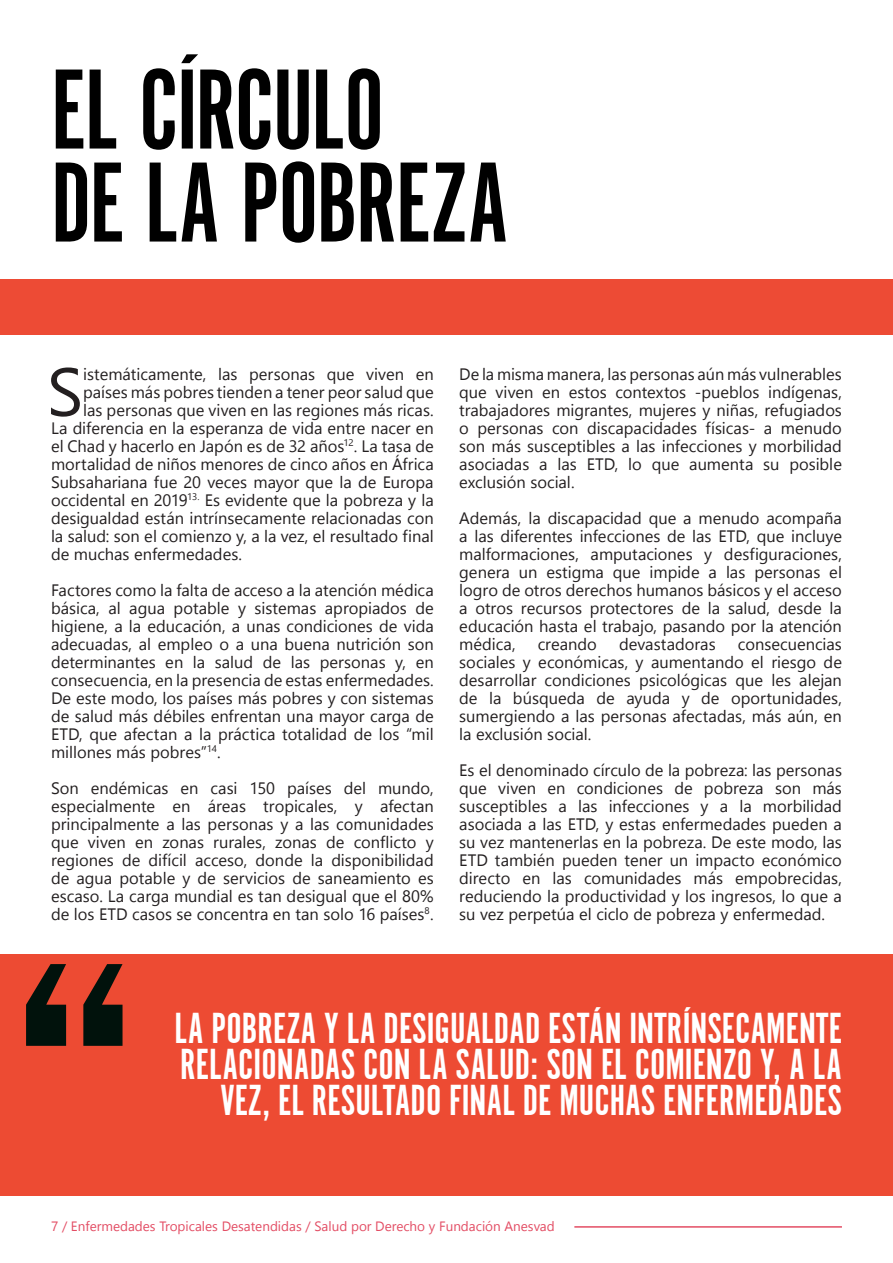
<style>
.page{position:relative;width:893px;height:1263px;background:#fff}
.page>*{position:absolute;margin:0;border:0;box-sizing:border-box;transform-origin:0 0}
.t1{font:600 300px "Franklin Gothic";color:#01120c}
.Estilo_de_párrafo_1{font:118.5px "Alternate Got No 1 D";letter-spacing:-.015em;color:#000}
.t2{font:45px/36px "Alternate Got No 1 D";color:#fff;text-align:right}
.t3{font:16.5px "Segoe UI Symbol";color:#231f20}
.t4{font:13.5px "Segoe UI Symbol";color:#e34d64}
.t5{font:9.6px "Segoe UI Symbol";color:#231f20}
</style>
<div class="page">
<hr style="left:0;top:0;width:1px;height:585px;background:#000001">
<div style="left:1px;top:954px;width:892px;height:242px;background:#ed4b33"></div>
<div style="left:1px;top:279px;width:892px;height:56px;background:#ed4b35"></div>
<hr style="left:574px;top:1226px;width:268px;height:2px;background:#e34d64">
<p class="Estilo_de_párrafo_1" style="left:51px;top:47px;width:335px">EL CÍRCULO</p>
<p class="Estilo_de_párrafo_1" style="left:51px;top:140px;width:459px">DE LA POBREZA</p>
<p class="t3" style="left:274px;top:364px;width:162px">▲□■ ▲ ❑◆ ❖❖ ■ ■</p>
<p class="t3" style="left:207px;top:382px;width:105px">▲ ▼■ ■ ▼■</p>
<p class="t3" style="left:346px;top:382px;width:80px">□ ▲ ●◆ ❑◆</p>
<p class="t3" style="left:131px;top:400px;width:163px">▲□■ ▲ ❑◆ ❖❖ ■ ■ ● ▲</p>
<p class="t3" style="left:324px;top:400px;width:36px">□■ ▲</p>
<p class="t3" style="left:115px;top:418px;width:63px">■ ■ ●</p>
<p class="t3" style="left:292px;top:418px;width:89px">❖ ■▼ ■</p>
<p class="t3" style="left:424px;top:418px;width:11px">■</p>
<p class="t3" style="left:60px;top:436px;width:5px">●</p>
<p class="t3" style="left:161px;top:436px;width:37px">●□ ■</p>
<p class="t3" style="left:289px;top:436px;width:57px">✓ □▲</p>
<p class="t3" style="left:65px;top:454px;width:36px">□▼●</p>
<p class="t3" style="left:157px;top:454px;width:41px">■ □▲</p>
<p class="t3" style="left:223px;top:454px;width:42px">■□ ▲</p>
<p class="t3" style="left:350px;top:454px;width:40px">□▲ ■</p>
<p class="t3" style="left:284px;top:472px;width:61px">□ ❑◆ ●</p>
<p class="t3" style="left:51px;top:490px;width:99px">□ ■▼● ■</p>
<p class="t5" style="left:192px;top:491px;width:51px">✓ ▲ ❖</p>
<p class="t3" style="left:264px;top:490px;width:67px">■▼ ❑◆ ●</p>
<p class="t3" style="left:421px;top:490px;width:5px">●</p>
<p class="t3" style="left:69px;top:508px;width:44px">▲ ◆●</p>
<p class="t3" style="left:154px;top:508px;width:82px">▲▼ ■ ■▼ ■▲</p>
<p class="t3" style="left:326px;top:508px;width:44px">● □■</p>
<p class="t3" style="left:395px;top:508px;width:40px">▲ □■</p>
<p class="t3" style="left:51px;top:526px;width:129px">● ▲ ●◆ ▲□■ ● □</p>
<p class="t3" style="left:322px;top:526px;width:114px">● ▲◆●▼ □ ■ ●</p>
<p class="t3" style="left:88px;top:544px;width:66px">◆ ▲ ■</p>
<p class="t3" style="left:75px;top:580px;width:91px">▼□▲ □□ ●</p>
<p class="t3" style="left:266px;top:580px;width:82px">▲□ ● ▼ ■</p>
<p class="t3" style="left:368px;top:580px;width:11px">■</p>
<p class="t3" style="left:183px;top:598px;width:39px">□▼ ●</p>
<p class="t3" style="left:255px;top:598px;width:25px">▲▲▼</p>
<p class="t3" style="left:246px;top:616px;width:68px">◆■ ▲ □■</p>
<p class="t3" style="left:338px;top:616px;width:36px">□■ ▲</p>
<p class="t3" style="left:86px;top:634px;width:67px">◆ ▲ ●</p>
<p class="t3" style="left:190px;top:634px;width:40px">● □ □</p>
<p class="t3" style="left:294px;top:634px;width:68px">◆ ■ ■◆▼</p>
<p class="t3" style="left:392px;top:634px;width:44px">■ ▲□■</p>
<p class="t3" style="left:69px;top:652px;width:176px">▼ ■■▼▲ ■ ● ▲●◆</p>
<p class="t3" style="left:344px;top:652px;width:43px">▲□■ ▲</p>
<p class="t3" style="left:424px;top:652px;width:11px">■</p>
<p class="t3" style="left:59px;top:670px;width:71px">□■▲ ◆ ■</p>
<p class="t3" style="left:294px;top:670px;width:51px">▲▼ ▲ ■</p>
<p class="t3" style="left:125px;top:688px;width:60px">□ □ ●□▲</p>
<p class="t3" style="left:316px;top:688px;width:81px">▲ □■ ▲ ▲▼</p>
<p class="t3" style="left:75px;top:706px;width:30px">▲ ●◆</p>
<p class="t3" style="left:141px;top:706px;width:165px">▲ ●▲ ■ ■▼■ ◆■</p>
<p class="t3" style="left:199px;top:724px;width:5px">●</p>
<p class="t3" style="left:250px;top:724px;width:67px">▼ ▼□▼ ●</p>
<p class="t3" style="left:379px;top:724px;width:22px">●□▲</p>
<p class="t3" style="left:430px;top:724px;width:5px">●</p>
<p class="t3" style="left:69px;top:742px;width:44px">●●□■ ▲</p>
<p class="t3" style="left:99px;top:778px;width:11px">■</p>
<p class="t3" style="left:362px;top:778px;width:70px">● ◆■ □</p>
<p class="t3" style="left:181px;top:796px;width:11px">■</p>
<p class="t3" style="left:239px;top:796px;width:47px">▲ ▼ □</p>
<p class="t3" style="left:232px;top:814px;width:43px">▲□■ ▲</p>
<p class="t3" style="left:310px;top:814px;width:78px">●▲ □ ◆■</p>
<p class="t3" style="left:51px;top:832px;width:267px">❑◆ ❖❖■ ■ □■▲ ◆ ●▲ □■▲</p>
<p class="t3" style="left:361px;top:832px;width:57px">□■ ● ▼□</p>
<p class="t3" style="left:79px;top:850px;width:36px">□■ ▲</p>
<p class="t3" style="left:183px;top:850px;width:5px">●</p>
<p class="t3" style="left:311px;top:850px;width:93px">● ▲□■ ●</p>
<p class="t3" style="left:95px;top:868px;width:74px">◆ □▼ ●</p>
<p class="t3" style="left:223px;top:868px;width:64px">▲❖□▲</p>
<p class="t3" style="left:387px;top:868px;width:49px">■▼□ ▲</p>
<p class="t3" style="left:60px;top:886px;width:41px">▲ ▲□</p>
<p class="t3" style="left:229px;top:886px;width:54px">● ▲ ▼ ■</p>
<p class="t3" style="left:305px;top:886px;width:68px">▲ ◆● ❑◆</p>
<p class="t3" style="left:393px;top:886px;width:5px">●</p>
<p class="t3" style="left:74px;top:904px;width:22px">●□▲</p>
<p class="t3" style="left:148px;top:904px;width:37px">▲□▲ ▲</p>
<p class="t3" style="left:204px;top:904px;width:52px">□■ ■▼</p>
<p class="t3" style="left:282px;top:904px;width:74px">■ ▼ ■ ▲□●□</p>
<p class="t3" style="left:569px;top:364px;width:59px">■ ● ▲</p>
<p class="t3" style="left:654px;top:364px;width:72px">▲□■ ▲ ■</p>
<p class="t3" style="left:749px;top:364px;width:42px">▲ ❖◆●■</p>
<p class="t3" style="left:459px;top:382px;width:228px">❑◆ ❖ ❖ ■ ■ ▲▼□▲ □■▼ ▼□▲</p>
<p class="t3" style="left:711px;top:382px;width:72px">◆ ●□▲ ■</p>
<p class="t3" style="left:598px;top:400px;width:32px">■▼ ▲</p>
<p class="t3" style="left:653px;top:400px;width:75px">◆ ▲ ■</p>
<p class="t3" style="left:459px;top:418px;width:121px">□ ▲□■ ▲ □■</p>
<p class="t3" style="left:690px;top:418px;width:61px">▲ ▲ ▲</p>
<p class="t3" style="left:804px;top:418px;width:40px">■◆ □</p>
<p class="t3" style="left:459px;top:436px;width:28px">▲□■</p>
<p class="t3" style="left:514px;top:436px;width:38px">▲ ▲◆▲</p>
<p class="t3" style="left:577px;top:436px;width:40px">▼●▲</p>
<p class="t3" style="left:636px;top:436px;width:40px">● ▲ ■</p>
<p class="t3" style="left:708px;top:436px;width:36px">□■ ▲</p>
<p class="t3" style="left:522px;top:454px;width:56px">▲ ● ▲</p>
<p class="t3" style="left:628px;top:454px;width:44px">●□ ❑◆</p>
<p class="t3" style="left:698px;top:454px;width:137px">◆ ■▼ ▲◆ □▲ ●</p>
<p class="t3" style="left:483px;top:472px;width:90px">●◆▲ ■ ▲□ ●</p>
<p class="t3" style="left:721px;top:508px;width:40px">■◆ □</p>
<p class="t3" style="left:542px;top:526px;width:52px">■▼ ▲ ■</p>
<p class="t3" style="left:626px;top:526px;width:36px">□■ ▲</p>
<p class="t3" style="left:757px;top:526px;width:70px">❑◆ ■ ●◆</p>
<p class="t3" style="left:540px;top:544px;width:36px">□■ ▲</p>
<p class="t3" style="left:623px;top:544px;width:71px">◆▼ □■ ▲</p>
<p class="t3" style="left:803px;top:544px;width:36px">□■ ▲</p>
<p class="t3" style="left:478px;top:562px;width:92px">■ ◆■ ▲▼</p>
<p class="t3" style="left:779px;top:562px;width:65px">▲□■ ▲ ●</p>
<p class="t3" style="left:459px;top:580px;width:40px">●□ □</p>
<p class="t3" style="left:524px;top:580px;width:39px">□▼ □▲</p>
<p class="t3" style="left:616px;top:580px;width:41px">□▲ ◆</p>
<p class="t3" style="left:677px;top:580px;width:28px">■□▲</p>
<p class="t3" style="left:726px;top:580px;width:36px">▲ □▲</p>
<p class="t3" style="left:785px;top:580px;width:58px">● ▲□</p>
<p class="t3" style="left:475px;top:598px;width:39px">□▼ □▲</p>
<p class="t3" style="left:543px;top:598px;width:40px">◆ ▲□▲</p>
<p class="t3" style="left:605px;top:598px;width:70px">□▼ ▼□ ▲</p>
<p class="t3" style="left:708px;top:598px;width:50px">● ▲ ●◆</p>
<p class="t3" style="left:644px;top:616px;width:123px">□ ▲■□ □ ●</p>
<p class="t3" style="left:833px;top:616px;width:11px">■</p>
<p class="t3" style="left:637px;top:634px;width:80px">❖▲▼ □ ▲</p>
<p class="t3" style="left:745px;top:634px;width:98px">□■▲ ◆■ ▲</p>
<p class="t3" style="left:459px;top:652px;width:58px">▲□ ●▲</p>
<p class="t3" style="left:692px;top:652px;width:74px">■▼■□ ●</p>
<p class="t3" style="left:478px;top:670px;width:46px">▲ □●●</p>
<p class="t3" style="left:596px;top:670px;width:86px">□■ ▲ ▲ □●</p>
<p class="t3" style="left:720px;top:670px;width:93px">▲ ❑◆ ● ▲ ●</p>
<p class="t3" style="left:833px;top:670px;width:11px">■</p>
<p class="t3" style="left:489px;top:688px;width:71px">● ▲❑◆</p>
<p class="t3" style="left:731px;top:688px;width:61px">□ □ ▼◆■</p>
<p class="t3" style="left:526px;top:706px;width:70px">■□ ●▲</p>
<p class="t3" style="left:625px;top:706px;width:43px">▲□■ ▲</p>
<p class="t3" style="left:774px;top:706px;width:69px">▲ ■ ■</p>
<p class="t3" style="left:459px;top:724px;width:130px">● ●◆▲ ■ ▲□ ●</p>
<p class="t3" style="left:515px;top:760px;width:76px">■□■□</p>
<p class="t3" style="left:618px;top:760px;width:24px">◆●□</p>
<p class="t3" style="left:800px;top:760px;width:43px">▲□■ ▲</p>
<p class="t3" style="left:459px;top:778px;width:146px">❑◆ ❖❖ ■ ■ □■</p>
<p class="t3" style="left:628px;top:778px;width:36px">□■ ▲</p>
<p class="t3" style="left:775px;top:778px;width:28px">▲□■</p>
<p class="t3" style="left:459px;top:796px;width:25px">▲◆▲</p>
<p class="t3" style="left:508px;top:796px;width:40px">▼●▲</p>
<p class="t3" style="left:578px;top:796px;width:45px">● ▲ ■</p>
<p class="t3" style="left:655px;top:796px;width:36px">□■ ▲</p>
<p class="t3" style="left:739px;top:796px;width:72px">● □ ●</p>
<p class="t3" style="left:628px;top:814px;width:54px">▲▼ ▲ ■</p>
<p class="t3" style="left:818px;top:814px;width:11px">■</p>
<p class="t3" style="left:459px;top:832px;width:30px">▲◆ ❖</p>
<p class="t3" style="left:532px;top:832px;width:100px">■▼■ ●▲ ■ ●</p>
<p class="t3" style="left:785px;top:832px;width:58px">□□ ●▲</p>
<p class="t3" style="left:608px;top:850px;width:41px">■ ▼ ■</p>
<p class="t3" style="left:531px;top:868px;width:104px">■ ●▲ □ ◆■</p>
<p class="t3" style="left:484px;top:886px;width:69px">◆ ■□ ●</p>
<p class="t3" style="left:580px;top:886px;width:56px">□◆▼❖</p>
<p class="t3" style="left:685px;top:886px;width:41px">●□▲ ■</p>
<p class="t3" style="left:749px;top:886px;width:72px">▲□▲ ●□ ❑◆</p>
<p class="t3" style="left:459px;top:904px;width:30px">▲◆ ❖</p>
<p class="t3" style="left:742px;top:904px;width:11px">■</p>
<p class="t1" style="left:9px;top:879px;width:132px">“</p>
<p class="t2" style="left:175px;top:1011px;width:669px">LA POBREZA Y LA DESIGUALDAD ESTÁN INTRÍNSECAMENTE<br>RELACIONADAS CON LA SALUD: SON EL COMIENZO Y, A LA<br>VEZ, EL RESULTADO FINAL DE MUCHAS ENFERMEDADES</p>
<p class="t4" style="left:78px;top:1219px;width:9px">■</p>
<p class="t4" style="left:238px;top:1219px;width:33px">▲▼■</p>
<p class="t4" style="left:296px;top:1219px;width:45px">▲ ●◆</p>
<p class="t4" style="left:417px;top:1219px;width:45px">□ ◆■</p>
<p class="t4" style="left:493px;top:1219px;width:48px">■ ■ ▲❖</p>
</div>
